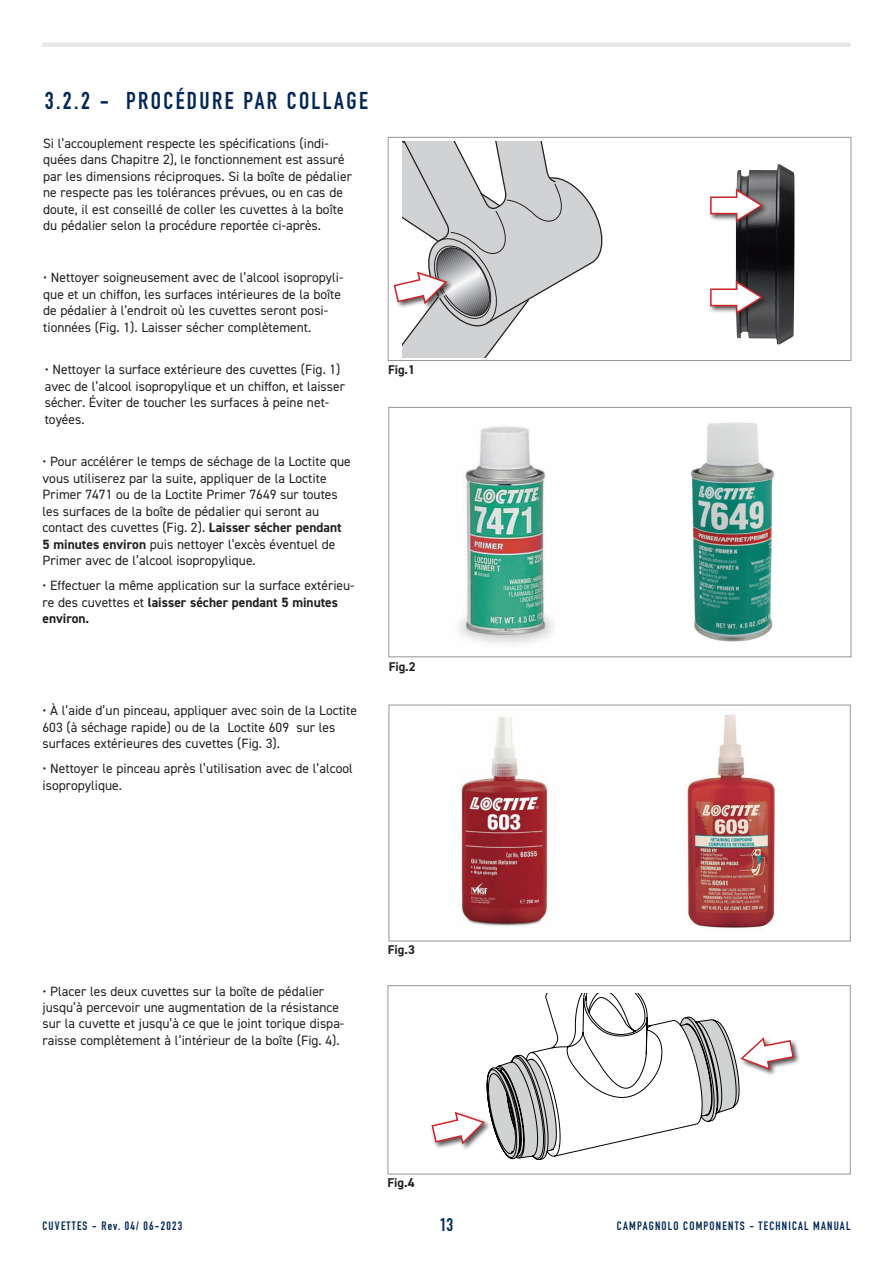
<style>
.page{position:relative;width:893px;height:1263px;background:#fff}
.page>*{position:absolute;margin:0;border:0;box-sizing:border-box;transform-origin:0 0}
.Normale{font:700 24px "DIN Condensed";letter-spacing:.1em;color:#022656}
.t1{font:700 18px "DIN Condensed";color:#022656}
.Normale-2{font:13.5px/16.5px "DIN2014";color:#231f20}
.t2{font:700 12.75px "DIN2014";color:#231f20}
.t3{font:700 12px "DIN Condensed";letter-spacing:.1em;color:#022656}
.s1{font-weight:700}
</style>
<div class="page">
<div style="left:43px;top:42px;width:808px;height:5px;background:#e6e7e9"></div>
<div style="left:388px;top:137px;width:463px;height:224px;border:1px solid #939598"></div>
<img style="left:735px;top:164px;width:60px;height:181px">
<div style="left:389px;top:407px;width:462px;height:250px;border:1px solid #939598"></div>
<img style="left:458px;top:426px;width:95px;height:218px">
<img style="left:691px;top:422px;width:83px;height:220px">
<svg style="left:393px;top:141px;width:210px;height:216px"></svg>
<div style="left:708px;top:188px;width:62px;height:41px;background:#231f20;opacity:.75"></div>
<svg style="left:709px;top:187px;width:55px;height:36px"></svg>
<div style="left:708px;top:280px;width:62px;height:41px;background:#231f20;opacity:.75"></div>
<svg style="left:709px;top:279px;width:55px;height:36px"></svg>
<div style="left:389px;top:705px;width:461px;height:236px;border:1px solid #939598"></div>
<img style="left:459px;top:717px;width:89px;height:209px">
<img style="left:685px;top:714px;width:92px;height:218px">
<div style="left:388px;top:985px;width:462px;height:189px;border:1px solid #939598"></div>
<div style="left:739px;top:1036px;width:62px;height:41px;background:#231f20;opacity:.75"></div>
<svg style="left:431px;top:994px;width:364px;height:166px"></svg>
<p class="Normale" style="left:45px;top:85px;width:325px">3.2.2 - PROCÉDURE PAR COLLAGE</p>
<p class="Normale-2" style="left:43px;top:134px;width:310px">Si l’accouplement respecte les spécifications (indi&shy;quées dans Chapitre 2), le fonctionnement est assuré par les dimensions réciproques. Si la boîte de pédalier ne respecte pas les tolérances prévues, ou en cas de doute, il est conseillé de coller les cuvettes à la boîte du pédalier selon la procédure reportée ci-après.</p>
<p class="Normale-2" style="left:43px;top:269px;width:302px">• Nettoyer soigneusement avec de l’alcool isopropyli&shy;que et un chiffon, les surfaces intérieures de la boîte de pédalier à l’endroit où les cuvettes seront posi&shy;tionnées (Fig. 1). Laisser sécher complètement.</p>
<p class="Normale-2" style="left:45px;top:361px;width:302px">• Nettoyer la surface extérieure des cuvettes (Fig. 1) avec de l’alcool isopropylique et un chiffon, et laisser sécher. Éviter de toucher les surfaces à peine net&shy;toyées.</p>
<p class="Normale-2" style="left:43px;top:453px;width:310px">• Pour accélérer le temps de séchage de la Loctite que vous utiliserez par la suite, appliquer de la Loctite Primer 7471 ou de la Loctite Primer 7649 sur toutes les surfaces de la boîte de pédalier qui seront au contact des cuvettes (Fig. 2). <span class="s1">Laisser sécher pendant 5 minutes environ</span> puis nettoyer l’excès éventuel de Primer avec de l’alcool isopropylique.</p>
<p class="Normale-2" style="left:43px;top:577px;width:314px">• Effectuer la même application sur la surface extérieu&shy;re des cuvettes et <span class="s1">laisser sécher pendant 5 minutes environ.</span></p>
<p class="Normale-2" style="left:43px;top:702px;width:316px">• À l’aide d’un pinceau, appliquer avec soin de la Loctite<br>603 (à séchage rapide) ou de la Loctite 609 sur les surfaces extérieures des cuvettes (Fig. 3).</p>
<p class="Normale-2" style="left:43px;top:760px;width:312px">• Nettoyer le pinceau après l’utilisation avec de l’alcool isopropylique.</p>
<p class="t2" style="left:388px;top:361px;width:28px">Fig.1</p>
<p class="t2" style="left:389px;top:658px;width:28px">Fig.2</p>
<p class="Normale-2" style="left:43px;top:983px;width:303px">• Placer les deux cuvettes sur la boîte de pédalier jusqu’à percevoir une augmentation de la résistance sur la cuvette et jusqu’à ce que le joint torique dispa&shy;raisse complètement à l’intérieur de la boîte (Fig. 4).</p>
<p class="t2" style="left:388px;top:941px;width:28px">Fig.3</p>
<p class="t2" style="left:388px;top:1174px;width:28px">Fig.4</p>
<p class="t3" style="left:43px;top:1217px;width:141px">CUVETTES - Rev. 04/ 06-2023</p>
<h2 class="t1" style="left:440px;top:1213px;width:15px">13</h2>
<p class="t3" style="left:617px;top:1217px;width:235px">CAMPAGNOLO COMPONENTS - TECHNICAL MANUAL</p>
</div>
